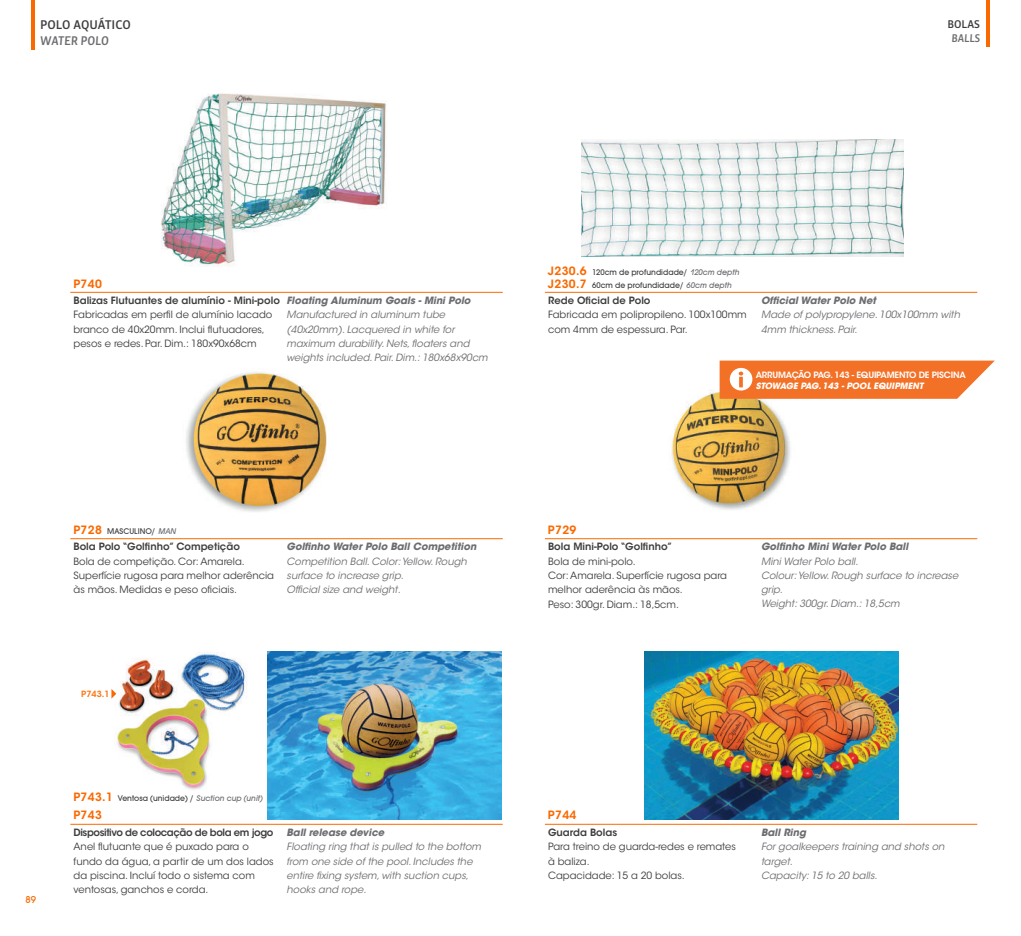
<style>
.page{position:relative;width:1021px;height:936px;background:#fff}
.page>*{position:absolute;margin:0;border:0;box-sizing:border-box;transform-origin:0 0}
.t1{font:500 13.5px "Bulo";color:#3e3e3f}
.t2{font:italic 500 13.5px "Bulo";color:#6c6d70}
.t3{font:500 12px "Bulo";letter-spacing:.005em;color:#3e3e3f}
.t4{font:italic 500 12px "Bulo";color:#6c6d70}
.t5{font:600 11.4px "ITC Avant Garde Std";letter-spacing:.03em;color:#fa6900}
.t6{font:10.5px "Avant Garde Md ITCTT";color:#fa6900}
.t7{font:10.05px/14.2px "ITC Avant Garde Std";color:#3e3e3f}
.t8{font:italic 10.05px/14.2px "ITC Avant Garde Std";color:#6c6d70}
.t9{font:italic 700 10.05px "ITC Avant Garde Std";color:#6c6d70}
.t10{font:600 10.05px "ITC Avant Garde Std";color:#3e3e3f}
.t11{font:600 10.05px "ITC Avant Garde Std";letter-spacing:-.04em;color:#3e3e3f}
.t12{font:600 8.7px "ITC Avant Garde Std";letter-spacing:-.02em;color:#fff}
.t13{font:italic 700 8.7px "ITC Avant Garde Std";color:#fff}
.t14{font:8.55px "Avant Garde Md ITCTT";color:#3e3e3f}
.t15{font:600 8.55px "ITC Avant Garde Std";color:#fa781a}
.s1{font-family:"Avant Garde Md ITCTT Oblique";color:#6c6d70}
</style>
<div class="page">
<img style="left:116px;top:652px;width:131px;height:138px">
<img style="left:671px;top:390px;width:119px;height:120px">
<img style="left:186px;top:372px;width:141px;height:140px">
<hr style="left:70px;top:292px;width:432px;height:1px;background:#fa6900">
<hr style="left:70px;top:823px;width:432px;height:1px;background:#fa6900">
<hr style="left:545px;top:823px;width:432px;height:1px;background:#fa6900">
<hr style="left:70px;top:538px;width:432px;height:1px;background:#fa6900">
<hr style="left:545px;top:538px;width:432px;height:1px;background:#fa6900">
<img style="left:581px;top:139px;width:322px;height:117px">
<hr style="left:545px;top:292px;width:432px;height:1px;background:#fa6900">
<img style="left:267px;top:651px;width:234px;height:168px">
<svg style="left:111px;top:689px;width:5px;height:9px"></svg>
<img style="left:644px;top:651px;width:254px;height:168px">
<img style="left:161px;top:93px;width:225px;height:174px">
<hr style="left:986px;top:0;width:3px;height:46px;background:#fa6900">
<hr style="left:31px;top:0;width:3px;height:49px;background:#fa6900">
<svg style="left:719px;top:360px;width:275px;height:39px;background:#f48140"></svg>
<h1 class="t1" style="left:40px;top:16px;width:92px">POLO AQUÁTICO</h1>
<h1 class="t2" style="left:40px;top:32px;width:70px">WATER POLO</h1>
<p class="t3" style="left:947px;top:16px;width:34px">BOLAS</p>
<p class="t4" style="left:951px;top:31px;width:30px">BALLS</p>
<p class="t5" style="left:73px;top:276px;width:30px">P740</p>
<p class="t10" style="left:74px;top:294px;width:208px">Balizas Flutuantes de alumínio - Mini-polo</p>
<p class="t7" style="left:74px;top:308px;width:200px">Fabricadas em perfil de alumínio lacado branco de 40x20mm. Inclui flutuadores, pesos e redes. Par. Dim.: 180x90x68cm</p>
<p class="t9" style="left:286px;top:294px;width:185px">Floating Aluminum Goals - Mini Polo</p>
<p class="t8" style="left:286px;top:308px;width:203px">Manufactured in aluminum tube (40x20mm). Lacquered in white for maximum durability. Nets, floaters and weights included. Pair. Dim.: 180x68x90cm</p>
<p class="t5" style="left:548px;top:263px;width:40px">J230.6</p>
<p class="t14" style="left:592px;top:267px;width:149px">120cm de profundidade/ <span class="s1">120cm depth</span></p>
<p class="t5" style="left:548px;top:276px;width:40px">J230.7</p>
<p class="t14" style="left:592px;top:280px;width:141px">60cm de profundidade/ <span class="s1">60cm depth</span></p>
<p class="t10" style="left:548px;top:294px;width:104px">Rede Oficial de Polo</p>
<p class="t7" style="left:548px;top:308px;width:200px">Fabricada em polipropileno. 100x100mm com 4mm de espessura. Par.</p>
<p class="t9" style="left:761px;top:294px;width:116px">Official Water Polo Net</p>
<p class="t8" style="left:761px;top:308px;width:200px">Made of polypropylene. 100x100mm with<br>4mm thickness. Pair.</p>
<p class="t12" style="left:755px;top:369px;width:212px">ARRUMAÇÃO PAG. 143 - EQUIPAMENTO DE PISCINA</p>
<p class="t13" style="left:755px;top:380px;width:169px">STOWAGE PAG. 143 - POOL EQUIPMENT</p>
<p class="t5" style="left:73px;top:523px;width:30px">P728</p>
<p class="t5" style="left:548px;top:523px;width:30px">P729</p>
<p class="t14" style="left:107px;top:526px;width:71px">MASCULINO/ <span class="s1">MAN</span></p>
<p class="t10" style="left:74px;top:540px;width:168px">Bola Polo “Golfinho” Competição</p>
<p class="t7" style="left:74px;top:554px;width:202px">Bola de competição. Cor: Amarela.<br>Superfície rugosa para melhor aderência às mãos. Medidas e peso oficiais.</p>
<p class="t9" style="left:286px;top:540px;width:191px">Golfinho Water Polo Ball Competition</p>
<p class="t8" style="left:286px;top:554px;width:182px">Competition Ball. Color: Yellow. Rough surface to increase grip.<br>Official size and weight.</p>
<p class="t15" style="left:81px;top:688px;width:30px">P743.1</p>
<p class="t10" style="left:548px;top:540px;width:126px">Bola Mini-Polo “Golfinho”</p>
<p class="t7" style="left:548px;top:554px;width:180px">Bola de mini-polo.<br>Cor: Amarela. Superfície rugosa para melhor aderência às mãos.<br>Peso: 300gr. Diam.: 18,5cm.</p>
<p class="t9" style="left:761px;top:540px;width:149px">Golfinho Mini Water Polo Ball</p>
<p class="t8" style="left:761px;top:554px;width:199px">Mini Water Polo ball.<br>Colour: Yellow. Rough surface to increase grip.<br>Weight: 300gr. Diam.: 18,5cm</p>
<p class="t6" style="left:26px;top:893px;width:12px">89</p>
<p class="t5" style="left:73px;top:789px;width:41px">P743.1</p>
<p class="t14" style="left:118px;top:793px;width:147px">Ventosa (unidade) / <span class="s1">Suction cup (unit)</span></p>
<p class="t5" style="left:73px;top:807px;width:30px">P743</p>
<p class="t5" style="left:548px;top:807px;width:30px">P744</p>
<p class="t11" style="left:74px;top:826px;width:201px">Dispositivo de colocação de bola em jogo</p>
<p class="t7" style="left:74px;top:839px;width:202px">Anel flutuante que é puxado para o fundo da água, a partir de um dos lados da piscina. Incluí todo o sistema com ventosas, ganchos e corda.</p>
<p class="t9" style="left:286px;top:825px;width:99px">Ball release device</p>
<p class="t8" style="left:286px;top:839px;width:196px">Floating ring that is pulled to the bottom from one side of the pool. Includes the entire fixing system, with suction cups, hooks and rope.</p>
<p class="t10" style="left:548px;top:826px;width:71px">Guarda Bolas</p>
<p class="t7" style="left:548px;top:839px;width:189px">Para treino de guarda-redes e remates à baliza.<br>Capacidade: 15 a 20 bolas.</p>
<p class="t9" style="left:761px;top:825px;width:46px">Ball Ring</p>
<p class="t8" style="left:761px;top:839px;width:185px">For goalkeepers training and shots on target.<br>Capacity: 15 to 20 balls.</p>
</div>
